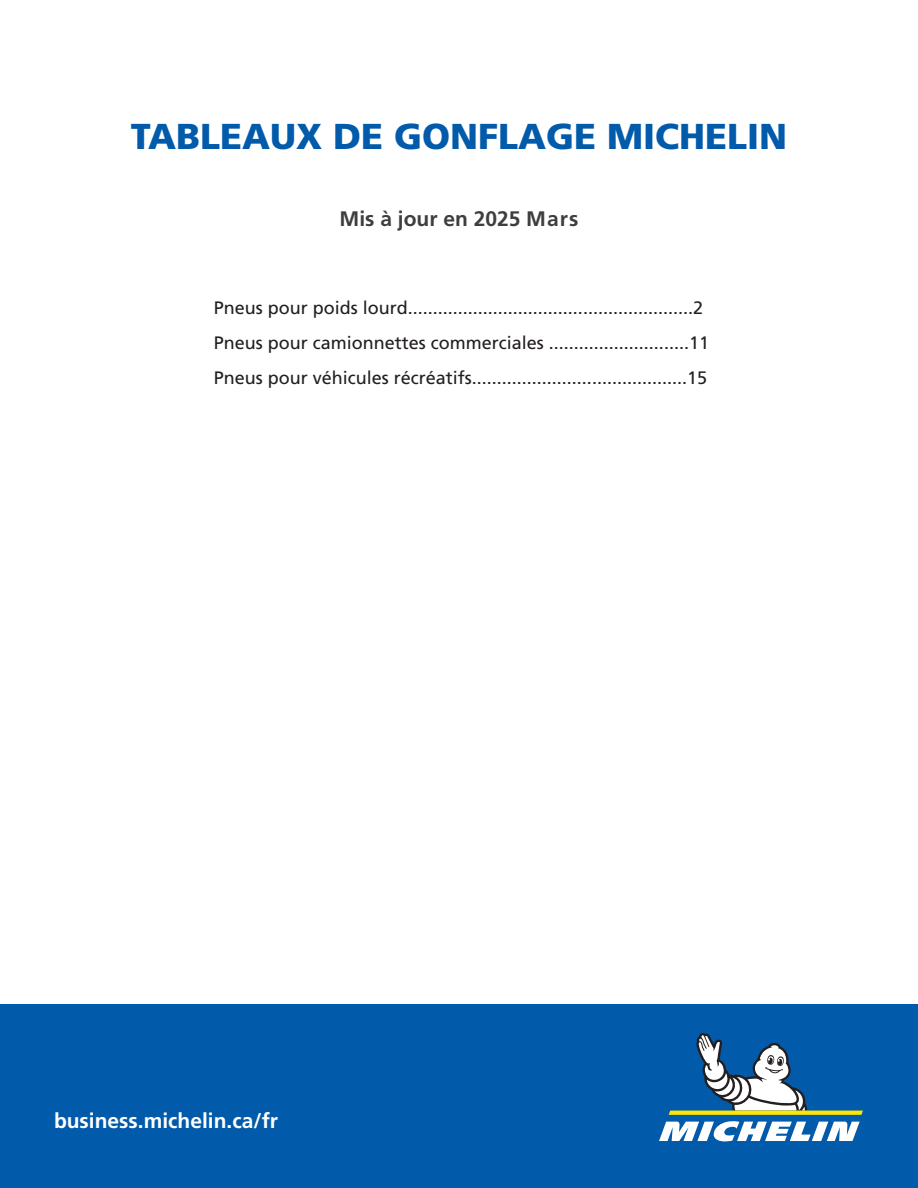
<style>
.page{position:relative;width:918px;height:1188px;background:#fff}
.page>*{position:absolute;margin:0;border:0;box-sizing:border-box;transform-origin:0 0}
.t1{font:900 36px "Frutiger LT Std";color:#015aaa}
.t2{font:700 21px "Frutiger LT Std";color:#fff}
.t3{font:700 21px "Frutiger LT Std";color:#3e3e3f}
.t4{font:18px "Frutiger LT Std";color:#231f20}
</style>
<div class="page">
<div style="left:0;top:1004px;width:918px;height:184px;background:#015aaa"></div>
<svg style="left:659px;top:1121px;width:201px;height:21px"></svg>
<svg style="left:669px;top:1033px;width:194px;height:82px"></svg>
<p class="t1" style="left:131px;top:115px;width:658px">TABLEAUX DE GONFLAGE MICHELIN</p>
<p class="t3" style="left:340px;top:207px;width:240px">Mis à jour en 2025 Mars</p>
<p class="t4" style="left:214px;top:297px;width:491px">Pneus pour poids lourd.........................................................2</p>
<p class="t4" style="left:214px;top:332px;width:497px">Pneus pour camionnettes commerciales ............................11</p>
<p class="t4" style="left:214px;top:367px;width:495px">Pneus pour véhicules récréatifs...........................................15</p>
<p class="t2" style="left:54px;top:1108px;width:226px">business.michelin.ca/fr</p>
</div>
